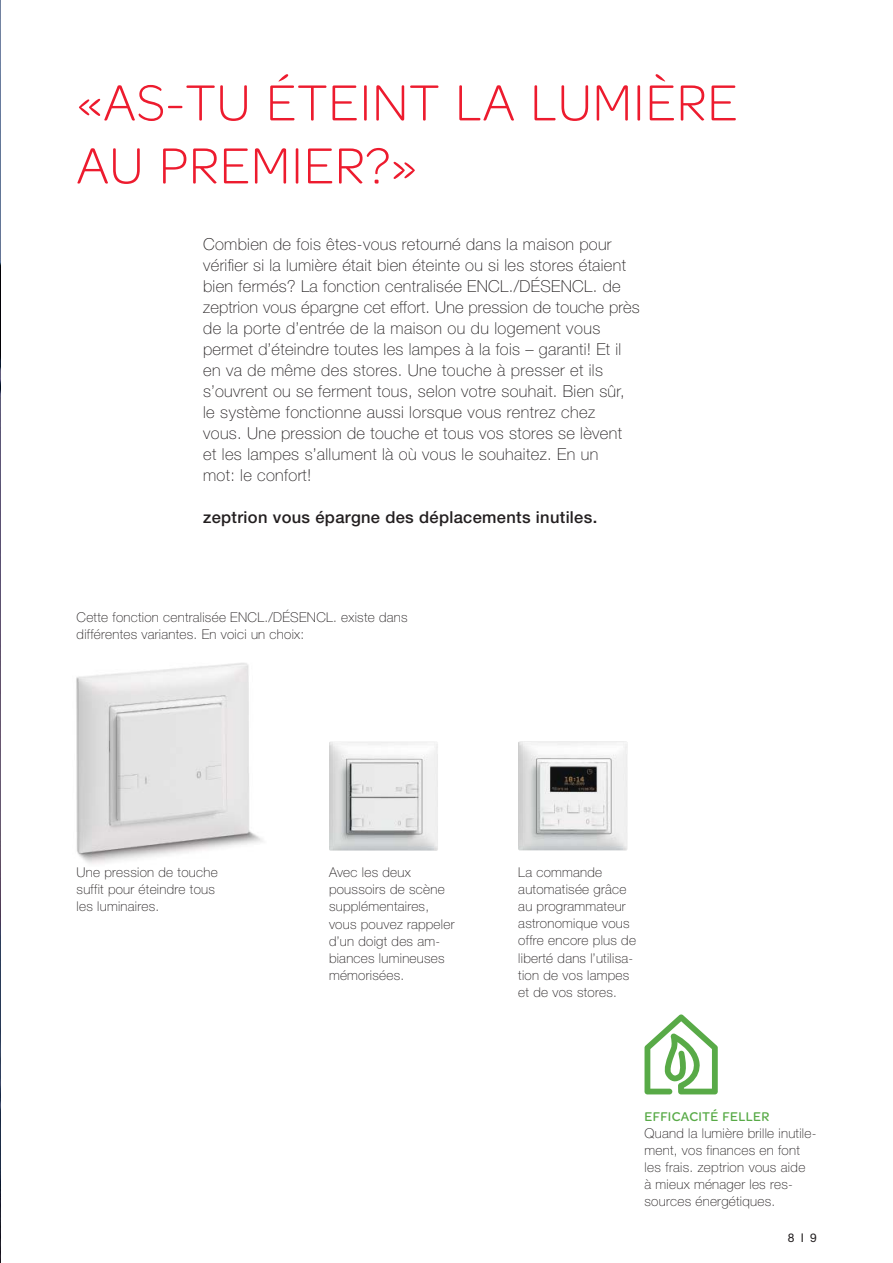
<style>
.page{position:relative;width:893px;height:1263px;background:#fff}
.page>*{position:absolute;margin:0;border:0;box-sizing:border-box;transform-origin:0 0}
.t1{font:300 54px/63px "SE Optimist";letter-spacing:.01em;color:#ed1b2e}
.t2{font:100 16.5px/21px "Helvetica Neue LT Pro";letter-spacing:.02em;color:#231f20}
.t3{font:500 16.5px "Helvetica Neue LT Pro";letter-spacing:.02em;color:#231f20}
.t4{font:100 13.5px/17.1px "Helvetica Neue LT Pro";letter-spacing:.02em;color:#231f20}
.t5{font:13.5px "SE Optimist";letter-spacing:.02em;color:#58aa47}
.t6{font:12px "Helvetica Neue LT Pro";color:#231f20}
</style>
<div class="page">
<img style="left:76px;top:663px;width:187px;height:201px">
<img style="left:0;top:0;width:1px;height:1263px">
<img style="left:329px;top:742px;width:109px;height:109px">
<img style="left:518px;top:741px;width:109px;height:109px">
<svg style="left:644px;top:1014px;width:73px;height:80px"></svg>
<h1 class="t1" style="left:77px;top:70px;width:662px">«AS-TU ÉTEINT LA LUMIÈRE<br>AU PREMIER?»</h1>
<p class="t2" style="left:203px;top:236px;width:438px">Combien de fois êtes-vous retourné dans la maison pour vérifier si la lumière était bien éteinte ou si les stores étaient bien fermés? La fonction centralisée ENCL./DÉSENCL. de zeptrion vous épargne cet effort. Une pression de touche près de la porte d’entrée de la maison ou du logement vous permet d’éteindre toutes les lampes à la fois – garanti! Et il en va de même des stores. Une touche à presser et ils s’ouvrent ou se ferment tous, selon votre souhait. Bien sûr, le système fonctionne aussi lorsque vous rentrez chez<br>vous. Une pression de touche et tous vos stores se lèvent<br>et les lampes s’allument là où vous le souhaitez. En un<br>mot: le confort!</p>
<p class="t3" style="left:203px;top:511px;width:395px">zeptrion vous épargne des déplacements inutiles.</p>
<p class="t4" style="left:77px;top:610px;width:332px">Cette fonction centralisée ENCL./DÉSENCL. existe dans différentes variantes. En voici un choix:</p>
<p class="t4" style="left:77px;top:866px;width:143px">Une pression de touche suffit pour éteindre tous les luminaires.</p>
<p class="t4" style="left:329px;top:866px;width:127px">Avec les deux poussoirs de scène supplémentaires, vous pouvez rappeler d’un doigt des am&shy;biances lumineuses mémorisées.</p>
<p class="t4" style="left:518px;top:865px;width:119px">La commande automatisée grâce au programmateur astronomique vous offre encore plus de liberté dans l’utilisa&shy;tion de vos lampes et de vos stores.</p>
<p class="t5" style="left:644px;top:1112px;width:126px">EFFICACITÉ FELLER</p>
<p class="t4" style="left:644px;top:1126px;width:173px">Quand la lumière brille inutile&shy;ment, vos finances en font les frais. zeptrion vous aide<br>à mieux ménager les res&shy;sources énergétiques.</p>
<p class="t6" style="left:787px;top:1231px;width:30px">8 I 9</p>
</div>
